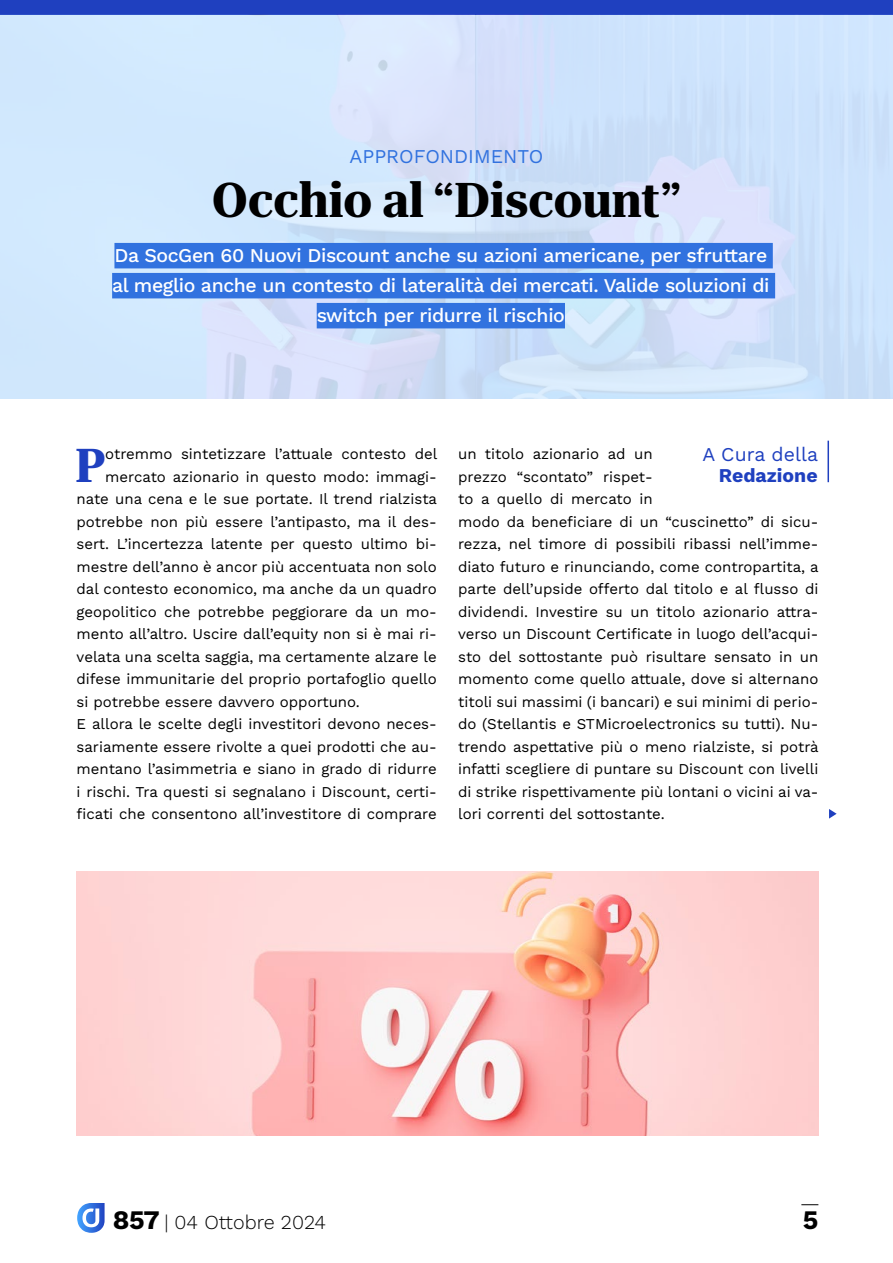
<style>
.page{position:relative;width:893px;height:1263px;background:#fff}
.page>*{position:absolute;margin:0;border:0;box-sizing:border-box;transform-origin:0 0}
.t1{font:700 semi-condensed 48px "Roboto Serif 120 pt";color:#000}
.t2{font:700 semi-condensed 46.65px "Roboto Serif 120 pt";color:#1f40bf}
.t3{font:700 26.7px "Work Sans";color:#000}
.t4{font:300 19.8px "Work Sans";color:#000}
.t5{font:500 19.5px/30px "Work Sans";letter-spacing:-.02em;color:#fff;text-align:center}
.t6{font:19.5px "Work Sans";color:#3172df}
.t7{font:19.5px "Work Sans";color:#1f40bf}
.t8{font:700 19.5px "Work Sans";color:#1f40bf}
.t9{font:15px/22.5px "Work Sans";color:#000}
.s1{font-weight:700;font-size:26.7px}
</style>
<div class="page">
<svg style="left:77px;top:1203px;width:28px;height:30px"></svg>
<svg style="left:801px;top:1204px;width:17px;height:1px"></svg>
<div style="left:0;top:0;width:893px;height:15px;background:#1f40bf"></div>
<div style="left:114px;top:243px;width:659px;height:25px;background:#3172df"></div>
<div style="left:112px;top:273px;width:663px;height:25px;background:#3172df"></div>
<div style="left:317px;top:303px;width:248px;height:25px;background:#3172df"></div>
<hr style="left:827px;top:441px;width:2px;height:41px;background:#1f40bf">
<svg style="left:829px;top:809px;width:8px;height:10px"></svg>
<img style="left:77px;top:872px;width:741px;height:263px">
<h3 class="t6" style="left:350px;top:142px;width:195px">APPROFONDIMENTO</h3>
<h1 class="t1" style="left:212px;top:161px;width:470px">Occhio al “Discount”</h1>
<h3 class="t5" style="left:112px;top:239px;width:659px">Da SocGen 60 Nuovi Discount anche su azioni americane, per sfruttare al meglio anche un contesto di lateralità dei mercati. Valide soluzioni di switch per ridurre il rischio</h3>
<h2 class="t2" style="left:75px;top:427px;width:31px">P</h2>
<p class="t9" style="left:105px;top:442px;width:334px">otremmo sintetizzare l’attuale contesto del</p>
<p class="t9" style="left:105px;top:465px;width:333px">mercato azionario in questo modo: immagi-</p>
<p class="t9" style="left:77px;top:487px;width:362px">nate una cena e le sue portate. Il trend rialzista</p>
<p class="t9" style="left:77px;top:510px;width:362px">potrebbe non più essere l’antipasto, ma il des-</p>
<p class="t9" style="left:77px;top:532px;width:362px">sert. L’incertezza latente per questo ultimo bi-</p>
<p class="t9" style="left:77px;top:555px;width:362px">mestre dell’anno è ancor più accentuata non solo</p>
<p class="t9" style="left:77px;top:577px;width:362px">dal contesto economico, ma anche da un quadro</p>
<p class="t9" style="left:77px;top:600px;width:362px">geopolitico che potrebbe peggiorare da un mo-</p>
<p class="t9" style="left:77px;top:622px;width:362px">mento all’altro. Uscire dall’equity non si è mai ri-</p>
<p class="t9" style="left:77px;top:645px;width:362px">velata una scelta saggia, ma certamente alzare le</p>
<p class="t9" style="left:77px;top:667px;width:362px">difese immunitarie del proprio portafoglio quello</p>
<p class="t9" style="left:77px;top:690px;width:285px">si potrebbe essere davvero opportuno.</p>
<p class="t9" style="left:77px;top:712px;width:362px">E allora le scelte degli investitori devono neces-</p>
<p class="t9" style="left:77px;top:735px;width:362px">sariamente essere rivolte a quei prodotti che au-</p>
<p class="t9" style="left:77px;top:757px;width:362px">mentano l’asimmetria e siano in grado di ridurre</p>
<p class="t9" style="left:77px;top:780px;width:362px">i rischi. Tra questi si segnalano i Discount, certi-</p>
<p class="t9" style="left:77px;top:802px;width:362px">ficati che consentono all’investitore di comprare</p>
<h3 class="t7" style="left:703px;top:439px;width:117px">A Cura della</h3>
<h3 class="t8" style="left:719px;top:461px;width:100px">Redazione</h3>
<p class="t9" style="left:458px;top:442px;width:362px">un titolo azionario ad un<br>prezzo “scontato” rispet-<br>to a quello di mercato in<br>modo da beneficiare di un “cuscinetto” di sicu&shy;rezza, nel timore di possibili ribassi nell’imme&shy;diato futuro e rinunciando, come contropartita, a parte dell’upside offerto dal titolo e al flusso di dividendi. Investire su un titolo azionario attra&shy;verso un Discount Certificate in luogo dell’acqui&shy;sto del sottostante può risultare sensato in un momento come quello attuale, dove si alternano titoli sui massimi (i bancari) e sui minimi di perio&shy;do (Stellantis e STMicroelectronics su tutti). Nu&shy;trendo aspettative più o meno rialziste, si potrà infatti scegliere di puntare su Discount con livelli di strike rispettivamente più lontani o vicini ai va&shy;lori correnti del sottostante.</p>
<h3 class="t4" style="left:113px;top:1207px;width:215px"><span class="s1">857</span> | 04 Ottobre 2024</h3>
<h3 class="t3" style="left:803px;top:1199px;width:17px">5</h3>
</div>
